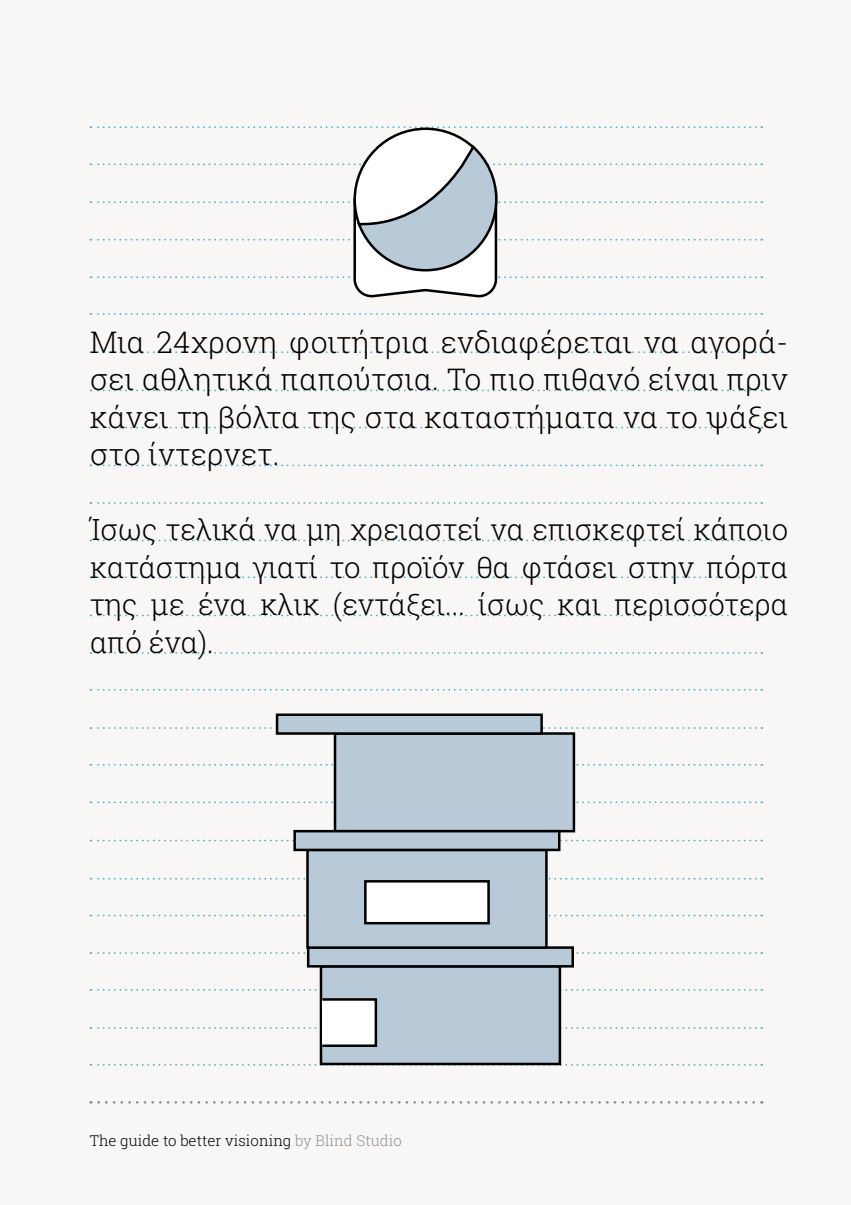
<style>
.page{position:relative;width:851px;height:1205px;background:#fff}
.page>*{position:absolute;margin:0;border:0;box-sizing:border-box;transform-origin:0 0}
.t1{font:300 30px/37.5px "Roboto Slab";letter-spacing:.01em;color:#000;text-align:justify}
.t2{font:300 29.5px/37.5px "Roboto Slab";color:#000;text-align:justify}
.t3{font:300 15px "Roboto Slab";color:#000}
.s1{color:#8f9194}
</style>
<div class="page">
<div style="left:0;top:0;width:850px;height:1205px;background:#f8f7f6"></div>
<svg style="left:90px;top:1101px;width:663px;height:2px"></svg>
<svg style="left:90px;top:952px;width:662px;height:2px"></svg>
<svg style="left:90px;top:801px;width:662px;height:2px"></svg>
<svg style="left:90px;top:652px;width:662px;height:2px"></svg>
<svg style="left:90px;top:502px;width:662px;height:2px"></svg>
<svg style="left:90px;top:1064px;width:662px;height:2px"></svg>
<svg style="left:90px;top:914px;width:662px;height:2px"></svg>
<svg style="left:90px;top:764px;width:662px;height:2px"></svg>
<svg style="left:90px;top:614px;width:662px;height:2px"></svg>
<svg style="left:90px;top:351px;width:662px;height:2px"></svg>
<svg style="left:90px;top:464px;width:662px;height:2px"></svg>
<svg style="left:90px;top:1027px;width:662px;height:2px"></svg>
<svg style="left:90px;top:878px;width:662px;height:1px"></svg>
<svg style="left:90px;top:727px;width:662px;height:2px"></svg>
<svg style="left:90px;top:576px;width:662px;height:2px"></svg>
<svg style="left:90px;top:313px;width:662px;height:2px"></svg>
<svg style="left:90px;top:427px;width:662px;height:1px"></svg>
<svg style="left:90px;top:989px;width:662px;height:2px"></svg>
<svg style="left:90px;top:839px;width:662px;height:2px"></svg>
<svg style="left:90px;top:689px;width:662px;height:2px"></svg>
<svg style="left:90px;top:539px;width:662px;height:2px"></svg>
<svg style="left:90px;top:389px;width:662px;height:2px"></svg>
<svg style="left:90px;top:126px;width:662px;height:172px"></svg>
<div style="left:321px;top:966px;width:239px;height:98px;background:#b8cad8"></div>
<div style="left:320px;top:965px;width:241px;height:100px;border:2px solid #000"></div>
<div style="left:308px;top:947px;width:264px;height:19px;background:#b8cad8"></div>
<div style="left:307px;top:946px;width:267px;height:21px;border:2px solid #000"></div>
<div style="left:322px;top:999px;width:54px;height:46px;background:#fff"></div>
<div style="left:321px;top:998px;width:56px;height:49px;border:2px solid #000"></div>
<div style="left:307px;top:850px;width:239px;height:97px;background:#b8cad8"></div>
<div style="left:306px;top:848px;width:241px;height:101px;border:2px solid #000"></div>
<div style="left:335px;top:733px;width:239px;height:98px;background:#b8cad8"></div>
<div style="left:334px;top:732px;width:241px;height:100px;border:2px solid #000"></div>
<div style="left:294px;top:831px;width:265px;height:19px;background:#b8cad8"></div>
<div style="left:293px;top:830px;width:267px;height:21px;border:2px solid #000"></div>
<div style="left:277px;top:715px;width:264px;height:18px;background:#b8cad8"></div>
<div style="left:276px;top:713px;width:266px;height:22px;border:2px solid #000"></div>
<div style="left:365px;top:881px;width:123px;height:42px;background:#fff"></div>
<div style="left:364px;top:880px;width:125px;height:44px;border:2px solid #000"></div>
<p class="t1" style="left:90px;top:322px;width:699px">Μια 24χρονη φοιτήτρια ενδιαφέρεται να αγορά&shy;σει αθλητικά παπούτσια. Το πιο πιθανό είναι πριν κάνει τη βόλτα της στα καταστήματα να το ψάξει στο ίντερνετ.</p>
<p class="t2" style="left:90px;top:510px;width:699px">Ίσως τελικά να μη χρειαστεί να επισκεφτεί κάποιο κατάστημα γιατί το προϊόν θα φτάσει στην πόρτα της με ένα κλικ (εντάξει... ίσως και περισσότερα από ένα).</p>
<p class="t3" style="left:90px;top:1130px;width:313px">The guide to better visioning <span class="s1">by Blind Studio</span></p>
</div>
